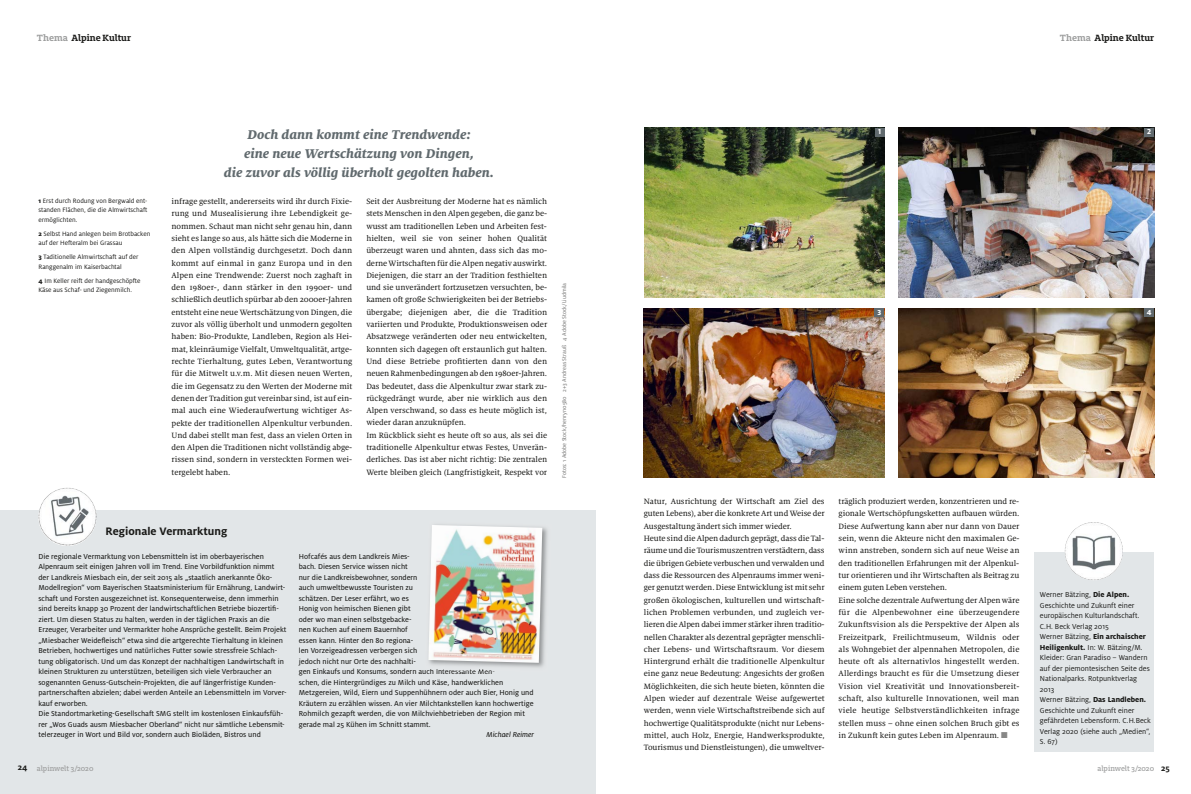
<style>
.page{position:relative;width:1191px;height:794px;background:#fff}
.page>*{position:absolute;margin:0;border:0;box-sizing:border-box;transform-origin:0 0}
.t1{font:italic 800 14px/19px "Milo Serif OT";color:#616a6e;text-align:center}
.t2{font:700 12px "Milo OT";color:#1a1a18}
.t3{font:700 10px "Milo Slab OT";color:#1a1a18}
.t4{font:8.5px/12.3px "Milo Serif OT Text";letter-spacing:-.005em;color:#1a1a18}
.t5{font:8px/10.5px "Milo OT Text";color:#1a1a18}
.t6{font:8px/10.5px "Milo OT";color:#1a1a18}
.t7{font:500 8px "Milo Slab OT";color:#9c9d9d}
.t8{font:8px "Milo OT Text Ita";color:#1a1a18}
.t9{font:800 8px "Milo OT";color:#fff}
.t10{font:7px/9.5px "Milo OT";color:#1a1a18}
.t11{font:6px "Milo OT";color:#6f6f6e}
.s1{color:#9c9d9d}
.s2{font-weight:800}
.s3{font-family:"Milo OT";font-weight:700;font-size:9px;color:#1a1a18}
.s4{color:#878786}
</style>
<div class="page">
<div style="left:0;top:510px;width:595px;height:284px;background:#e2e6e8"></div>
<div style="left:1034px;top:552px;width:120px;height:199px;background:#e2e6e8"></div>
<img style="left:644px;top:128px;width:240px;height:169px">
<img style="left:644px;top:309px;width:240px;height:169px">
<img style="left:898px;top:128px;width:256px;height:169px">
<img style="left:898px;top:308px;width:256px;height:170px">
<div style="left:1144px;top:128px;width:10px;height:8px;background:#616a6e"></div>
<div style="left:874px;top:309px;width:10px;height:8px;background:#616a6e"></div>
<div style="left:1144px;top:308px;width:10px;height:8px;background:#616a6e"></div>
<div style="left:874px;top:128px;width:10px;height:8px;background:#616a6e"></div>
<img style="left:38px;top:488px;width:59px;height:58px">
<img style="left:1064px;top:522px;width:59px;height:58px">
<img style="left:430px;top:524px;width:118px;height:148px">
<img style="left:430px;top:669px;width:62px;height:2px">
<img style="left:428px;top:525px;width:114px;height:138px">
<p class="t3" style="left:37px;top:34px;width:96px"><span class="s1">Thema</span> Alpine Kultur</p>
<p class="t3" style="left:1060px;top:34px;width:96px"><span class="s1">Thema</span> Alpine Kultur</p>
<p class="t10" style="left:38px;top:196px;width:110px;text-align:justify"><span class="s2">1</span> Erst durch Rodung von Bergwald ent&shy;standen Flächen, die die Almwirtschaft ermöglichten.</p>
<p class="t10" style="left:38px;top:229px;width:113px"><span class="s2">2</span> Selbst Hand anlegen beim Brotbacken auf der Hefteralm bei Grassau</p>
<p class="t10" style="left:38px;top:253px;width:102px"><span class="s2">3</span> Taditionelle Almwirtschaft auf der<br>Ranggenalm im Kaiserbachtal</p>
<p class="t10" style="left:38px;top:276px;width:104px"><span class="s2">4</span> Im Keller reift der handgeschöpfte<br>Käse aus Schaf- und Ziegenmilch.</p>
<h1 class="t1" style="left:247px;top:126px;width:225px">Doch dann kommt eine Trendwende:</h1>
<p class="t9" style="left:878px;top:129px;width:5px">1</p>
<h1 class="t1" style="left:224px;top:145px;width:272px">eine neue Wertschätzung von Dingen,<br>die zuvor als völlig überholt gegolten haben.</h1>
<p class="t9" style="left:1147px;top:129px;width:5px">2</p>
<p class="t4" style="left:171px;top:196px;width:182px;text-align:justify">infrage gestellt, andererseits wird ihr durch Fixie&shy;rung und Musealisierung ihre Lebendigkeit ge&shy;nommen. Schaut man nicht sehr genau hin, dann sieht es lange so aus, als hätte sich die Moderne in den Alpen vollständig durchgesetzt. Doch dann kommt auf einmal in ganz Europa und in den Alpen eine Trendwende: Zuerst noch zaghaft in den 1980er-, dann stärker in den 1990er- und schließlich deutlich spürbar ab den 2000er-Jahren entsteht eine neue Wertschätzung von Dingen, die zuvor als völlig überholt und unmodern gegolten haben: Bio-Produkte, Landleben, Region als Hei&shy;mat, kleinräumige Vielfalt, Umweltqualität, artge&shy;rechte Tierhaltung, gutes Leben, Verantwortung für die Mitwelt u.v.m. Mit diesen neuen Werten, die im Gegensatz zu den Werten der Moderne mit denen der Tradition gut vereinbar sind, ist auf ein&shy;mal auch eine Wiederaufwertung wichtiger As&shy;pekte der traditionellen Alpenkultur verbunden.<br>Und dabei stellt man fest, dass an vielen Orten in den Alpen die Traditionen nicht vollständig abge&shy;rissen sind, sondern in versteckten Formen wei&shy;tergelebt haben.</p>
<p class="t4" style="left:366px;top:196px;width:182px">Seit der Ausbreitung der Moderne hat es nämlich stets Menschen in den Alpen gegeben, die ganz be&shy;wusst am traditionellen Leben und Arbeiten fest&shy;hielten, weil sie von seiner hohen Qualität überzeugt waren und ahnten, dass sich das mo&shy;derne Wirtschaften für die Alpen negativ auswirkt.<br>Diejenigen, die starr an der Tradition festhielten und sie unverändert fortzusetzen versuchten, be&shy;kamen oft große Schwierigkeiten bei der Betriebs&shy;übergabe; diejenigen aber, die die Tradition variierten und Produkte, Produktionsweisen oder Absatzwege veränderten oder neu entwickelten, konnten sich dagegen oft erstaunlich gut halten.<br>Und diese Betriebe profitierten dann von den neuen Rahmenbedingungen ab den 1980er-Jahren.<br>Das bedeutet, dass die Alpenkultur zwar stark zu&shy;rückgedrängt wurde, aber nie wirklich aus den Alpen verschwand, so dass es heute möglich ist, wieder daran anzuknüpfen.<br>Im Rückblick sieht es heute oft so aus, als sei die traditionelle Alpenkultur etwas Festes, Unverän&shy;derliches. Das ist aber nicht richtig: Die zentralen Werte bleiben gleich (Langfristigkeit, Respekt vor</p>
<p class="t11" style="left:562px;top:478px;width:196px;rotate:-90deg">Fotos: 1 Adobe Stock/henryn0580 2+3 Andreas Strauß 4 Adobe Stock/Liudmila</p>
<p class="t9" style="left:877px;top:310px;width:5px">3</p>
<p class="t9" style="left:1146px;top:309px;width:6px">4</p>
<h2 class="t2" style="left:106px;top:526px;width:123px">Regionale Vermarktung</h2>
<p class="t5" style="left:38px;top:551px;width:250px">Die regionale Vermarktung von Lebensmitteln ist im oberbayerischen Alpenraum seit einigen Jahren voll im Trend. Eine Vorbildfunktion nimmt der Landkreis Miesbach ein, der seit 2015 als „staatlich anerkannte Öko-Modellregion“ vom Bayerischen Staatsministerium für Ernährung, Landwirt&shy;schaft und Forsten ausgezeichnet ist. Konsequenterweise, denn immerhin sind bereits knapp 30 Prozent der landwirtschaftlichen Betriebe biozertifi&shy;ziert. Um diesen Status zu halten, werden in der täglichen Praxis an die Erzeuger, Verarbeiter und Vermarkter hohe Ansprüche gestellt. Beim Projekt „Miesbacher Weidefleisch“ etwa sind die artgerechte Tierhaltung in kleinen Betrieben, hochwertiges und natürliches Futter sowie stressfreie Schlach&shy;tung obligatorisch. Und um das Konzept der nachhaltigen Landwirtschaft in kleinen Strukturen zu unterstützen, beteiligen sich viele Verbraucher an sogenannten Genuss-Gutschein-Projekten, die auf längerfristige Kunden&shy;partnerschaften abzielen; dabei werden Anteile an Lebensmitteln im Vorver&shy;kauf erworben.<br>Die Standortmarketing-Gesellschaft SMG stellt im kostenlosen Einkaufsfüh&shy;rer „Wos Guads ausm Miesbacher Oberland“ nicht nur sämtliche Lebensmit&shy;telerzeuger in Wort und Bild vor, sondern auch Bioläden, Bistros und</p>
<p class="t5" style="left:299px;top:551px;width:236px">Hofcafés aus dem Landkreis Mies-<br>bach. Diesen Service wissen nicht<br>nur die Landkreisbewohner, sondern<br>auch umweltbewusste Touristen zu<br>schätzen. Der Leser erfährt, wo es<br>Honig von heimischen Bienen gibt<br>oder wo man einen selbstgebacke-<br>nen Kuchen auf einem Bauernhof<br>essen kann. Hinter den 80 regiona-<br>len Vorzeigeadressen verbergen sich<br>jedoch nicht nur Orte des nachhalti-<br>gen Einkaufs und Konsums, sondern auch interessante Men-<br>schen, die Hintergründiges zu Milch und Käse, handwerklichen Metzgereien, Wild, Eiern und Suppenhühnern oder auch Bier, Honig und Kräutern zu erzählen wissen. An vier Milchtankstellen kann hochwertige Rohmilch gezapft werden, die von Milchviehbetrieben der Region mit gerade mal 25 Kühen im Schnitt stammt.</p>
<p class="t8" style="left:486px;top:732px;width:49px">Michael Reimer</p>
<p class="t7" style="left:18px;top:766px;width:77px"><span class="s3">24</span> alpinwelt 3/2020</p>
<p class="t4" style="left:644px;top:496px;width:182px">Natur, Ausrichtung der Wirtschaft am Ziel des guten Lebens), aber die konkrete Art und Weise der Ausgestaltung ändert sich immer wieder.<br>Heute sind die Alpen dadurch geprägt, dass die Tal&shy;räume und die Tourismuszentren verstädtern, dass die übrigen Gebiete verbuschen und verwalden und dass die Ressourcen des Alpenraums immer weni&shy;ger genutzt werden. Diese Entwicklung ist mit sehr großen ökologischen, kulturellen und wirtschaft&shy;lichen Problemen verbunden, und zugleich ver&shy;lieren die Alpen dabei immer stärker ihren traditio&shy;nellen Charakter als dezentral geprägter menschli&shy;cher Lebens- und Wirtschaftsraum. Vor diesem Hintergrund erhält die traditionelle Alpenkultur eine ganz neue Bedeutung: Angesichts der großen Möglichkeiten, die sich heute bieten, könnten die Alpen wieder auf dezentrale Weise aufgewertet werden, wenn viele Wirtschaftstreibende sich auf hochwertige Qualitätsprodukte (nicht nur Lebens&shy;mittel, auch Holz, Energie, Handwerksprodukte, Tourismus und Dienstleistungen), die umweltver-</p>
<p class="t4" style="left:838px;top:496px;width:182px">träglich produziert werden, konzentrieren und re&shy;gionale Wertschöpfungsketten aufbauen würden.<br>Diese Aufwertung kann aber nur dann von Dauer sein, wenn die Akteure nicht den maximalen Ge&shy;winn anstreben, sondern sich auf neue Weise an den traditionellen Erfahrungen mit der Alpenkul&shy;tur orientieren und ihr Wirtschaften als Beitrag zu einem guten Leben verstehen.<br>Eine solche dezentrale Aufwertung der Alpen wäre für die Alpenbewohner eine überzeugendere Zukunftsvision als die Perspektive der Alpen als Freizeitpark, Freilichtmuseum, Wildnis oder als Wohngebiet der alpennahen Metropolen, die heute oft als alternativlos hingestellt werden.<br>Allerdings braucht es für die Umsetzung dieser Vision viel Kreativität und Innovationsbereit&shy;schaft, also kulturelle Innovationen, weil man viele heutige Selbstverständlichkeiten infrage stellen muss – ohne einen solchen Bruch gibt es in Zukunft kein gutes Leben im Alpenraum. <span class="s4">■</span></p>
<p class="t6" style="left:1040px;top:590px;width:113px">Werner Bätzing, <span class="s2">Die Alpen.<br></span>Geschichte und Zukunft einer europäischen Kulturlandschaft.<br>C.H. Beck Verlag 2015<br>Werner Bätzing, <span class="s2">Ein archaischer<br>Heiligenkult.</span> In: W. Bätzing/M.<br>Kleider: Gran Paradiso – Wandern auf der piemontesischen Seite des<br>Nationalparks. Rotpunktverlag<br>2013<br>Werner Bätzing, <span class="s2">Das Landleben.<br></span>Geschichte und Zukunft einer gefährdeten Lebensform. C.H.Beck<br>Verlag 2020 (siehe auch „Medien“,<br>S. 67)</p>
<p class="t7" style="left:1097px;top:766px;width:74px">alpinwelt 3/2020 <span class="s3">25</span></p>
</div>
